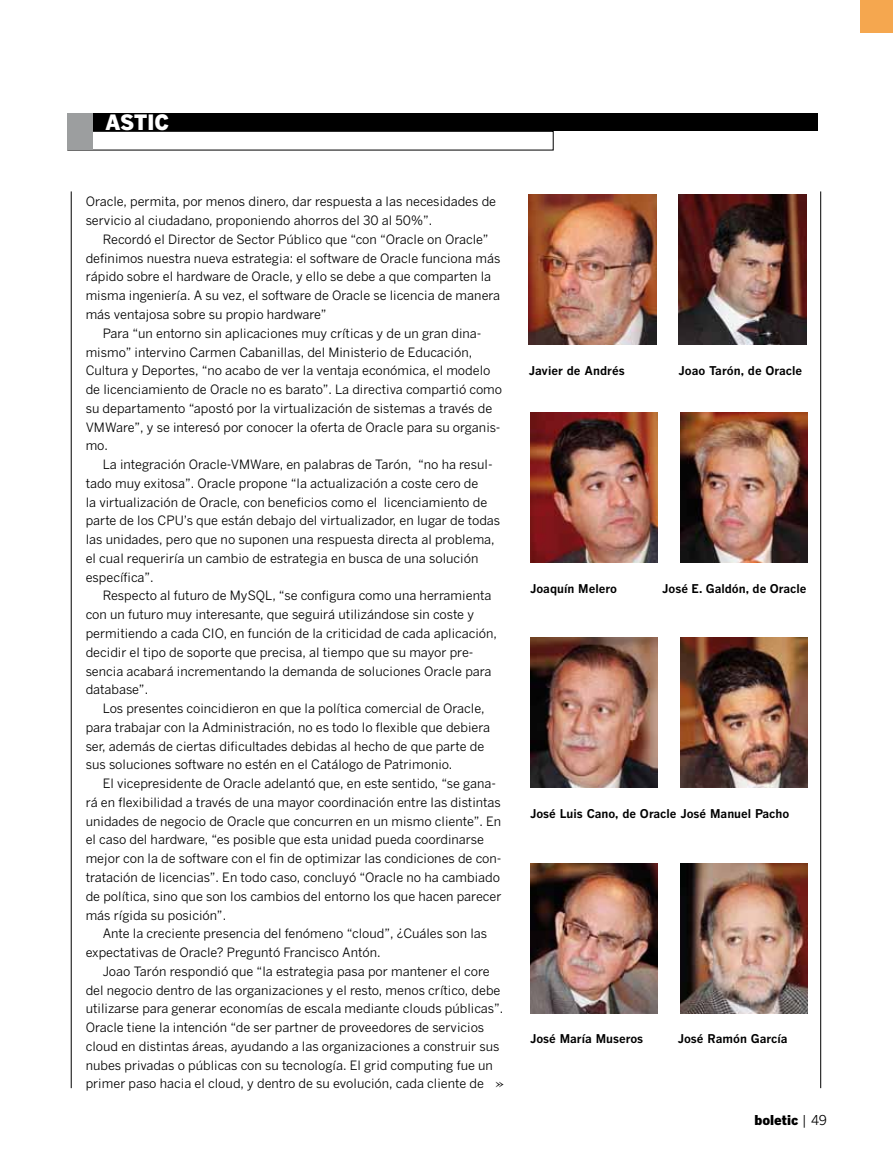
<style>
.page{position:relative;width:893px;height:1170px;background:#fff}
.page>*{position:absolute;margin:0;border:0;box-sizing:border-box;transform-origin:0 0}
.t1{font:900 21px "Benton Gothic";letter-spacing:-.01em;color:#fff}
.t2{font:900 13.5px "Benton Gothic";color:#000}
.t3{font:12.75px/18.8px "Benton Gothic";color:#000}
.t4{font:700 12px "Benton Gothic";color:#000}
.s1{font-family:"Janson Text LT Std";font-size:15px}
.s2{font-weight:400}
</style>
<div class="page">
<hr style="left:71px;top:191px;width:1px;height:897px;background:#000">
<hr style="left:820px;top:191px;width:1px;height:897px;background:#000">
<div style="left:68px;top:131px;width:485px;height:19px;border:1px solid #000"></div>
<div style="left:67px;top:113px;width:750px;height:18px;background:#000"></div>
<div style="left:67px;top:113px;width:26px;height:37px;background:#9c9e9f"></div>
<div style="left:860px;top:0;width:33px;height:33px;background:#f5a74f"></div>
<img style="left:529px;top:195px;width:127px;height:150px">
<img style="left:679px;top:195px;width:127px;height:150px">
<img style="left:530px;top:413px;width:128px;height:150px">
<img style="left:680px;top:413px;width:128px;height:150px">
<img style="left:530px;top:638px;width:128px;height:150px">
<img style="left:680px;top:638px;width:128px;height:150px">
<img style="left:530px;top:863px;width:128px;height:150px">
<img style="left:680px;top:863px;width:128px;height:150px">
<h1 class="t1" style="left:105px;top:109px;width:65px">ASTIC</h1>
<p class="t3" style="left:86px;top:192px;width:412px">Oracle, permita, por menos dinero, dar respuesta a las necesidades de servicio al ciudadano, proponiendo ahorros del 30 al 50%”.</p>
<p class="t3" style="left:86px;top:230px;width:416px;text-indent:17px">Recordó el Director de Sector Público que “con “Oracle on Oracle” definimos nuestra nueva estrategia: el software de Oracle funciona más rápido sobre el hardware de Oracle, y ello se debe a que comparten la misma ingeniería. A su vez, el software de Oracle se licencia de manera más ventajosa sobre su propio hardware”</p>
<p class="t3" style="left:86px;top:323px;width:418px;text-indent:17px">Para “un entorno sin aplicaciones muy críticas y de un gran dina&shy;mismo” intervino Carmen Cabanillas, del Ministerio de Educación, Cultura y Deportes, “no acabo de ver la ventaja económica, el modelo de licenciamiento de Oracle no es barato”. La directiva compartió como su departamento “apostó por la virtualización de sistemas a través de VMWare”, y se interesó por conocer la oferta de Oracle para su organis&shy;mo.</p>
<p class="t3" style="left:86px;top:455px;width:416px;text-indent:17px">La integración Oracle-VMWare, en palabras de Tarón, “no ha resul&shy;tado muy exitosa”. Oracle propone “la actualización a coste cero de<br>la virtualización de Oracle, con beneficios como el licenciamiento de parte de los CPU’s que están debajo del virtualizador, en lugar de todas las unidades, pero que no suponen una respuesta directa al problema, el cual requeriría un cambio de estrategia en busca de una solución específica”.</p>
<p class="t3" style="left:86px;top:586px;width:413px;text-indent:17px">Respecto al futuro de MySQL, “se configura como una herramienta con un futuro muy interesante, que seguirá utilizándose sin coste y permitiendo a cada CIO, en función de la criticidad de cada aplicación, decidir el tipo de soporte que precisa, al tiempo que su mayor pre&shy;sencia acabará incrementando la demanda de soluciones Oracle para database”.</p>
<p class="t3" style="left:86px;top:698px;width:406px;text-indent:17px">Los presentes coincidieron en que la política comercial de Oracle, para trabajar con la Administración, no es todo lo flexible que debiera ser, además de ciertas dificultades debidas al hecho de que parte de sus soluciones software no estén en el Catálogo de Patrimonio.</p>
<p class="t3" style="left:86px;top:773px;width:417px;text-indent:17px">El vicepresidente de Oracle adelantó que, en este sentido, “se gana&shy;rá en flexibilidad a través de una mayor coordinación entre las distintas unidades de negocio de Oracle que concurren en un mismo cliente”. En el caso del hardware, “es posible que esta unidad pueda coordinarse mejor con la de software con el fin de optimizar las condiciones de con&shy;tratación de licencias”. En todo caso, concluyó “Oracle no ha cambiado de política, sino que son los cambios del entorno los que hacen parecer más rígida su posición”.</p>
<p class="t3" style="left:86px;top:924px;width:403px;text-indent:17px">Ante la creciente presencia del fenómeno “cloud”, ¿Cuáles son las expectativas de Oracle? Preguntó Francisco Antón.</p>
<p class="t3" style="left:86px;top:961px;width:419px;text-indent:17px">Joao Tarón respondió que “la estrategia pasa por mantener el core del negocio dentro de las organizaciones y el resto, menos crítico, debe utilizarse para generar economías de escala mediante clouds públicas”.<br>Oracle tiene la intención “de ser partner de proveedores de servicios cloud en distintas áreas, ayudando a las organizaciones a construir sus nubes privadas o públicas con su tecnología. El grid computing fue un primer paso hacia el cloud, y dentro de su evolución, cada cliente de <span class="s1">»</span></p>
<p class="t4" style="left:529px;top:363px;width:98px">Javier de Andrés</p>
<p class="t4" style="left:678px;top:363px;width:125px">Joao Tarón, de Oracle</p>
<p class="t4" style="left:530px;top:581px;width:88px">Joaquín Melero</p>
<p class="t4" style="left:662px;top:581px;width:146px">José E. Galdón, de Oracle</p>
<p class="t4" style="left:530px;top:806px;width:261px">José Luis Cano, de Oracle José Manuel Pacho</p>
<p class="t4" style="left:530px;top:1031px;width:115px">José María Museros</p>
<p class="t4" style="left:678px;top:1031px;width:111px">José Ramón García</p>
<p class="t2" style="left:754px;top:1111px;width:74px">boletic <span class="s2">| 49</span></p>
</div>
